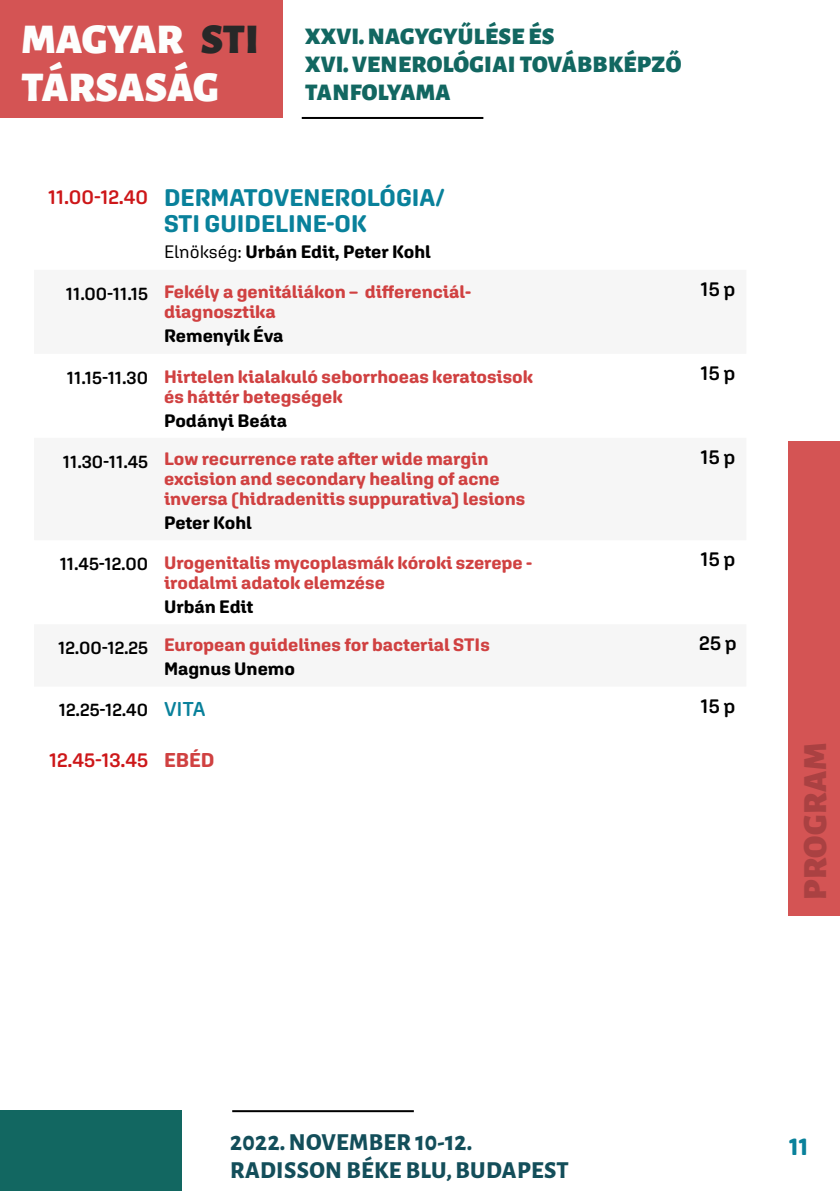
<style>
.page{position:relative;width:840px;height:1191px;background:#fff}
.page>*{position:absolute;margin:0;border:0;box-sizing:border-box;transform-origin:0 0}
.t1{font:900 42.6px/48.6px "Alegreya Sans";color:#fdfefd}
.t2{font:900 34px "Alegreya Sans";letter-spacing:.015em;color:#aa4142}
.t3{font:900 24px/28px "Alegreya Sans";letter-spacing:.015em;color:#126761}
.t4{font:700 24px/26px "Aglet Sans";color:#09819b}
.t5{font:800 24px/28px "Alegreya Sans";letter-spacing:.015em;color:#134e5a}
.t6{font:600 20px "Aglet Sans";color:#000}
.t7{font:600 20px "Aglet Sans";color:#cd1719}
.t8{font:700 18px/20px "Aglet Sans";color:#d04141}
.t9{font:700 18px "Aglet Sans";color:#000}
.t10{font:600 18px "Aglet Sans";color:#000}
.s1{color:#282828}
.s2{font-weight:600;font-size:20px;color:#cd1719}
.s3{font-weight:400}
.s4{font-weight:600;color:#000}
.s5{color:#000}
.s6{font-size:20px;color:#09819b}
.s7{font-weight:700;color:#d04141}
</style>
<div class="page">
<hr style="left:301px;top:117px;width:182px;height:2px;background:#000">
<hr style="left:232px;top:1110px;width:181px;height:2px;background:#000">
<div style="left:0;top:1110px;width:181px;height:81px;background:#126761"></div>
<div style="left:0;top:0;width:282px;height:118px;background:#d45454"></div>
<div style="left:787px;top:441px;width:52px;height:475px;background:#d45454"></div>
<h1 class="t1" style="left:21px;top:11px;width:239px">MAGYAR <span class="s1">STI<br></span>TÁRSASÁG</h1>
<h3 class="t3" style="left:305px;top:20px;width:377px">XXVI. NAGYGYŰLÉSE ÉS<br>XVI. VENEROLÓGIAI TOVÁBBKÉPZŐ<br>TANFOLYAMA</h3>
<h3 class="t4" style="left:164px;top:185px;width:282px;text-indent:-116px"><span class="s2">11.00-12.40</span> DERMATOVENEROLÓGIA/<br>STI GUIDELINE-OK</h3>
<p class="t9" style="left:164px;top:241px;width:268px"><span class="s3">Elnökség:</span> Urbán Edit, Peter Kohl</p>
<p class="t8" style="left:164px;top:282px;width:308px;text-indent:-98px"><span class="s4">11.00-11.15</span> Fekély a genitáliákon – differenciál&shy;diagnosztika</p>
<p class="t9" style="left:164px;top:325px;width:121px">Remenyik Éva</p>
<p class="t8" style="left:164px;top:366px;width:370px;text-indent:-97px"><span class="s4">11.15-11.30</span> Hirtelen kialakuló seborrhoeas keratosisok és háttér betegségek</p>
<p class="t9" style="left:164px;top:409px;width:124px">Podányi Beáta</p>
<p class="t8" style="left:164px;top:448px;width:362px;text-indent:-101px"><span class="s4">11.30-11.45</span> Low recurrence rate after wide margin excision and secondary healing of acne inversa (hidradenitis suppurativa) lesions</p>
<p class="t9" style="left:164px;top:512px;width:89px">Peter Kohl</p>
<p class="t8" style="left:164px;top:552px;width:369px;text-indent:-104px"><span class="s4">11.45-12.00</span> Urogenitalis mycoplasmák kóroki szerepe - irodalmi adatok elemzése</p>
<p class="t9" style="left:164px;top:596px;width:91px">Urbán Edit</p>
<p class="t6" style="left:700px;top:277px;width:36px">15 p</p>
<p class="t6" style="left:700px;top:361px;width:36px">15 p</p>
<p class="t6" style="left:700px;top:445px;width:36px">15 p</p>
<p class="t6" style="left:700px;top:547px;width:36px">15 p</p>
<p class="t8" style="left:164px;top:632px;width:327px;line-height:24px;text-indent:-106px"><span class="s4">12.00-12.25</span> European guidelines for bacterial STIs<br><span class="s5">Magnus Unemo</span></p>
<p class="t6" style="left:698px;top:631px;width:39px">25 p</p>
<p class="t10" style="left:59px;top:699px;width:148px">12.25-12.40 <span class="s6">VITA</span></p>
<p class="t6" style="left:700px;top:693px;width:36px">15 p</p>
<p class="t7" style="left:49px;top:748px;width:167px">12.45-13.45 <span class="s7">EBÉD</span></p>
<h2 class="t2" style="left:787px;top:900px;width:159px;rotate:-90deg">PROGRAM</h2>
<h3 class="t5" style="left:230px;top:1126px;width:340px">2022. NOVEMBER 10-12.<br>RADISSON BÉKE BLU, BUDAPEST</h3>
<h3 class="t4" style="left:788px;top:1133px;width:21px">11</h3>
</div>
